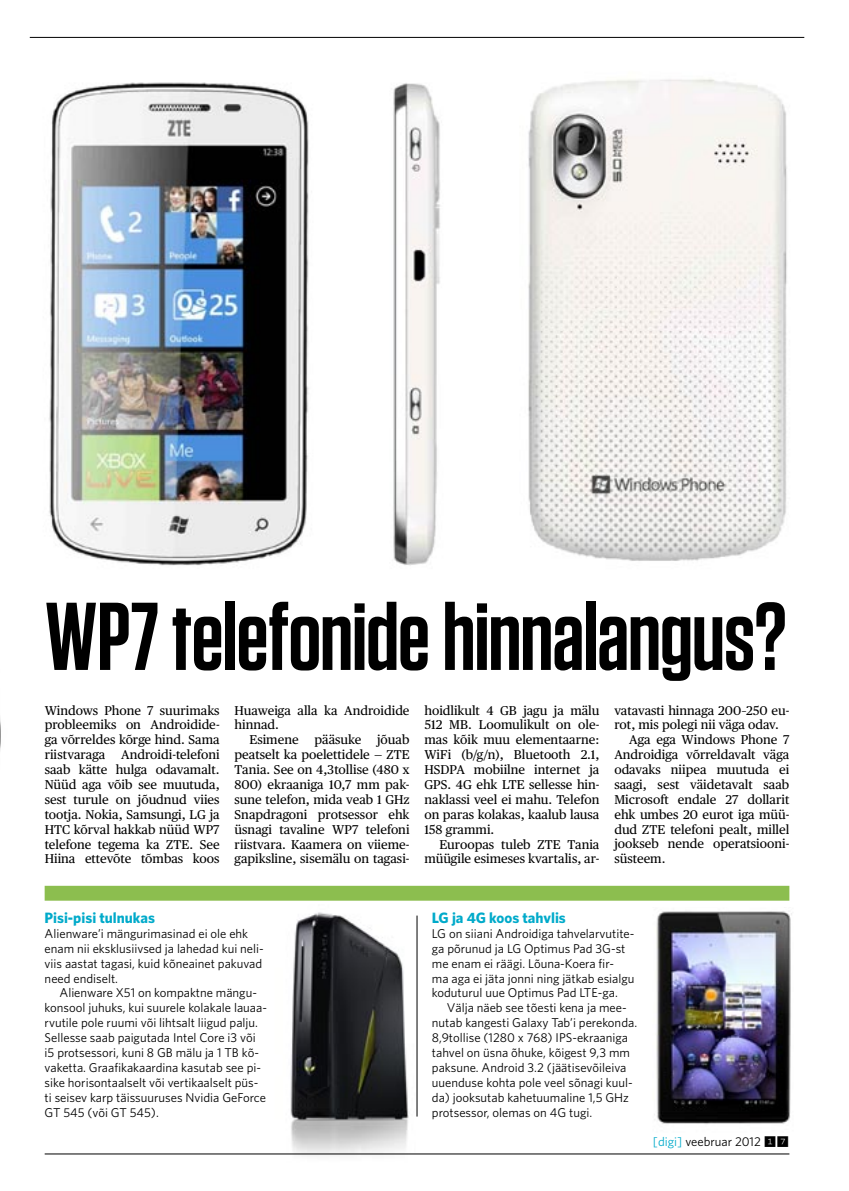
<style>
.page{position:relative;width:849px;height:1191px;background:#fff}
.page>*{position:absolute;margin:0;border:0;box-sizing:border-box;transform-origin:0 0}
.t1{font:600 96px "Tungsten";letter-spacing:-.015em;color:#000}
.t2{font:700 15px "Whitney";color:#00aaca}
.t3{font:12.75px/14.9px "Publico Text";color:#000;text-align:justify}
.t4{font:12.75px/14.9px "Whitney";color:#000}
.s1{color:#00aaca}
.s2{font-family:"Whitney Index Black Sq";font-weight:300}
</style>
<div class="page">
<img style="left:609px;top:911px;width:183px;height:244px">
<img style="left:253px;top:912px;width:190px;height:244px">
<hr style="left:416px;top:915px;width:1px;height:201px;background:#000">
<div style="left:45px;top:885px;width:744px;height:15px;background:#8cbe4f"></div>
<img style="left:49px;top:79px;width:738px;height:487px">
<hr style="left:30px;top:37px;width:774px;height:1px;background:#000">
<hr style="left:45px;top:1153px;width:744px;height:1px;background:#000">
<h1 class="t1" style="left:45px;top:586px;width:743px">WP7 telefonide hinnalangus?</h1>
<p class="t3" style="left:45px;top:702px;width:176px">Windows Phone 7 suurimaks probleemiks on Androidide&shy;ga võrreldes kõrge hind. Sama riistvaraga</p>
<p class="t3" style="left:614px;top:702px;width:176px">vatavasti hinnaga 200–250 eu-</p>
<p class="t3" style="left:614px;top:717px;width:166px">rot, mis polegi nii väga odav.</p>
<p class="t3" style="left:629px;top:732px;width:161px">Aga ega Windows Phone 7</p>
<p class="t3" style="left:614px;top:747px;width:176px">Androidiga võrreldavalt väga</p>
<p class="t3" style="left:614px;top:762px;width:176px">odavaks niipea muutuda ei</p>
<p class="t3" style="left:614px;top:777px;width:176px">saagi, sest väidetavalt saab</p>
<p class="t3" style="left:614px;top:792px;width:176px">Microsoft endale 27 dollarit</p>
<p class="t3" style="left:614px;top:807px;width:176px">ehk umbes 20 eurot iga müü-</p>
<p class="t3" style="left:614px;top:821px;width:176px">dud ZTE telefoni pealt, millel</p>
<p class="t3" style="left:614px;top:836px;width:176px">jookseb nende operatsiooni-</p>
<p class="t3" style="left:614px;top:851px;width:53px">süsteem.</p>
<p class="t3" style="left:424px;top:702px;width:176px">hoidlikult 4 GB jagu ja mälu 512 MB. Loomulikult on ole&shy;mas kõik muu elementaarne:<br>WiFi (b/g/n), Bluetooth 2.1, HSDPA mobiilne internet ja GPS. 4G ehk LTE sellesse hin&shy;naklassi veel ei mahu. Telefon on paras kolakas, kaalub lausa 158 grammi.</p>
<p class="t3" style="left:424px;top:836px;width:176px;text-align:right">Euroopas tuleb ZTE Tania müügile esimeses kvartalis, ar-</p>
<p class="t3" style="left:234px;top:702px;width:176px">Huaweiga alla ka Androidide hinnad.</p>
<p class="t3" style="left:234px;top:732px;width:176px;text-indent:15px">Esimene pääsuke jõuab peatselt ka poelettidele — ZTE Tania. See on 4,3tollise (480 x 800) ekraaniga 10,7 mm pak&shy;sune telefon, mida veab 1 GHz Snapdragoni protsessor ehk üsnagi tavaline WP7 telefoni riistvara. Kaamera on viieme&shy;gapiksline, sisemälu on tagasi-</p>
<p class="t3" style="left:45px;top:747px;width:176px;text-indent:77px">Androidi-telefoni saab kätte hulga odavamalt.<br>Nüüd aga võib see muutuda, sest turule on jõudnud viies tootja. Nokia, Samsungi, LG ja HTC kõrval hakkab nüüd WP7 telefone tegema ka ZTE. See Hiina ettevõte tõmbas koos</p>
<p class="t2" style="left:45px;top:908px;width:112px">Pisi-pisi tulnukas</p>
<p class="t4" style="left:45px;top:925px;width:220px">Alienware’i mängurimasinad ei ole ehk enam nii eksklusiivsed ja lahedad kui neli&shy;viis aastat tagasi, kuid kõneainet pakuvad need endiselt.</p>
<p class="t4" style="left:45px;top:985px;width:224px;text-indent:15px">Alienware X51 on kompaktne mängu&shy;konsool juhuks, kui suurele kolakale lauaa&shy;rvutile pole ruumi või lihtsalt liigud palju.<br>Sellesse saab paigutada Intel Core i3 või i5 protsessori, kuni 8 GB mälu ja 1 TB kõ&shy;vaketta. Graafikakaardina kasutab see pi&shy;sike horisontaalselt või vertikaalselt püs&shy;ti seisev karp täissuuruses Nvidia GeForce GT 545 (või GT 545).</p>
<p class="t2" style="left:432px;top:908px;width:135px">LG ja 4G koos tahvlis</p>
<p class="t4" style="left:432px;top:925px;width:204px">LG on siiani Androidiga tahvelarvutite&shy;ga põrunud ja LG Optimus Pad 3G-st me enam ei räägi. Lõuna-Koera fir-<br>ma aga ei jäta jonni ning jätkab esialgu koduturul uue Optimus Pad LTE-ga.</p>
<p class="t4" style="left:432px;top:1000px;width:207px;text-indent:15px">Välja näeb see tõesti kena ja mee&shy;nutab kangesti Galaxy Tab’i perekonda.<br>8,9tollise (1280 x 768) IPS-ekraaniga tahvel on üsna õhuke, kõigest 9,3 mm paksune. Android 3.2 (jäätisevõileiva uuenduse kohta pole veel sõnagi kuul&shy;da) jooksutab kahetuumaline 1,5 GHz protsessor, olemas on 4G tugi.</p>
<p class="t4" style="left:652px;top:1134px;width:138px"><span class="s1">[digi]</span> veebruar 2012 <span class="s2">17</span></p>
</div>
